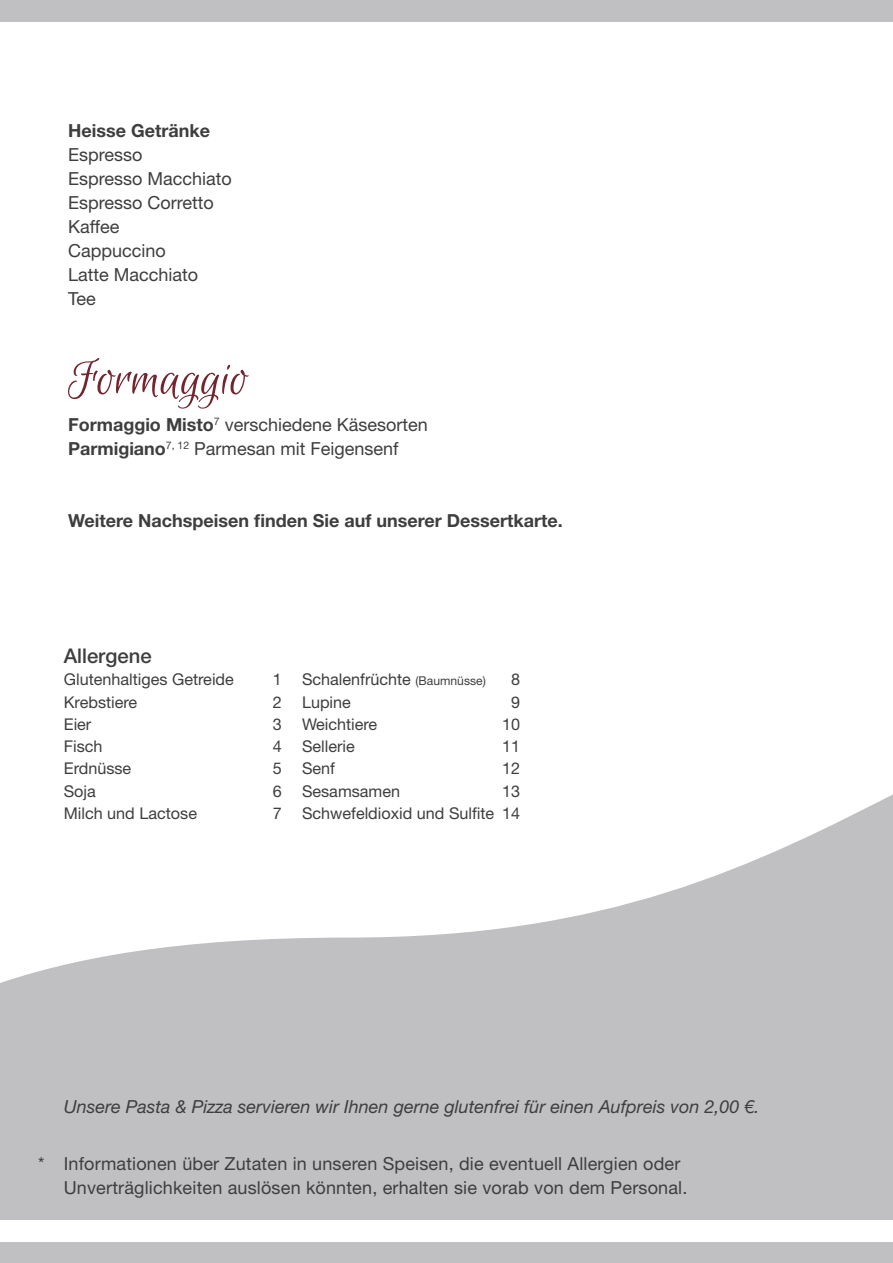
<style>
.page{position:relative;width:893px;height:1263px;background:#fff}
.page>*{position:absolute;margin:0;border:0;box-sizing:border-box;transform-origin:0 0}
.t1{font:54px "Euphoria Script";color:#72252f}
.t2{font:500 20.25px "Helvetica Neue LT Std";color:#3e3e3f}
.t3{font:18px "Helvetica Neue LT Std";letter-spacing:.01em;color:#3e3e3f}
.t4{font:italic 18px "Helvetica Neue LT Std";color:#3e3e3f}
.t5{font:700 18px "Helvetica Neue LT Std";color:#3e3e3f}
.t6{font:16.2px "Helvetica Neue LT Std";color:#3e3e3f}
.s1{font-weight:700}
.s2{font-size:12.15px}
</style>
<div class="page">
<div style="left:0;top:0;width:893px;height:21px;background:#c0c0c3"></div>
<svg style="left:0;top:794px;width:893px;height:469px;fill:#c0c0c3"></svg>
<div style="left:0;top:1220px;width:893px;height:22px;background:#fff"></div>
<p class="t5" style="left:68px;top:120px;width:143px">Heisse Getränke</p>
<p class="t3" style="left:68px;top:144px;width:76px">Espresso</p>
<p class="t3" style="left:68px;top:168px;width:165px">Espresso Macchiato</p>
<p class="t3" style="left:68px;top:192px;width:147px">Espresso Corretto</p>
<p class="t3" style="left:68px;top:216px;width:53px">Kaffee</p>
<p class="t3" style="left:68px;top:240px;width:99px">Cappuccino</p>
<p class="t3" style="left:68px;top:264px;width:132px">Latte Macchiato</p>
<p class="t3" style="left:68px;top:288px;width:29px">Tee</p>
<p class="t1" style="left:68px;top:350px;width:182px">Formaggio</p>
<p class="t3" style="left:68px;top:414px;width:361px"><span class="s1">Formaggio Misto</span><sup>7</sup> verschiedene Käsesorten</p>
<p class="t3" style="left:68px;top:438px;width:332px"><span class="s1">Parmigiano</span><sup>7,</sup> <sup>12</sup> Parmesan mit Feigensenf</p>
<p class="t5" style="left:68px;top:509px;width:496px">Weitere Nachspeisen finden Sie auf unserer Dessertkarte.</p>
<p class="t2" style="left:64px;top:644px;width:89px">Allergene</p>
<p class="t6" style="left:64px;top:670px;width:172px">Glutenhaltiges Getreide</p>
<p class="t6" style="left:273px;top:670px;width:11px">1</p>
<p class="t6" style="left:64px;top:692px;width:75px">Krebstiere</p>
<p class="t6" style="left:273px;top:692px;width:11px">2</p>
<p class="t6" style="left:64px;top:714px;width:29px">Eier</p>
<p class="t6" style="left:273px;top:714px;width:11px">3</p>
<p class="t6" style="left:64px;top:737px;width:40px">Fisch</p>
<p class="t6" style="left:273px;top:737px;width:11px">4</p>
<p class="t6" style="left:64px;top:759px;width:69px">Erdnüsse</p>
<p class="t6" style="left:273px;top:759px;width:11px">5</p>
<p class="t6" style="left:64px;top:781px;width:34px">Soja</p>
<p class="t6" style="left:273px;top:781px;width:11px">6</p>
<p class="t6" style="left:64px;top:803px;width:135px">Milch und Lactose</p>
<p class="t6" style="left:273px;top:803px;width:11px">7</p>
<p class="t6" style="left:302px;top:670px;width:185px">Schalenfrüchte <span class="s2">(Baumnüsse)</span></p>
<p class="t6" style="left:511px;top:670px;width:11px">8</p>
<p class="t6" style="left:302px;top:692px;width:50px">Lupine</p>
<p class="t6" style="left:511px;top:692px;width:11px">9</p>
<p class="t6" style="left:302px;top:714px;width:77px">Weichtiere</p>
<p class="t6" style="left:502px;top:714px;width:20px">10</p>
<p class="t6" style="left:302px;top:737px;width:54px">Sellerie</p>
<p class="t6" style="left:502px;top:737px;width:20px">11</p>
<p class="t6" style="left:302px;top:759px;width:34px">Senf</p>
<p class="t6" style="left:502px;top:759px;width:20px">12</p>
<p class="t6" style="left:302px;top:781px;width:100px">Sesamsamen</p>
<p class="t6" style="left:502px;top:781px;width:20px">13</p>
<p class="t6" style="left:302px;top:803px;width:220px">Schwefeldioxid und Sulfite 14</p>
<p class="t4" style="left:64px;top:1096px;width:697px">Unsere Pasta &amp; Pizza servieren wir Ihnen gerne glutenfrei für einen Aufpreis von 2,00 €.</p>
<p class="t3" style="left:38px;top:1152px;width:644px">* Informationen über Zutaten in unseren Speisen, die eventuell Allergien oder</p>
<p class="t3" style="left:64px;top:1176px;width:625px">Unverträglichkeiten auslösen könnten, erhalten sie vorab von dem Personal.</p>
</div>
